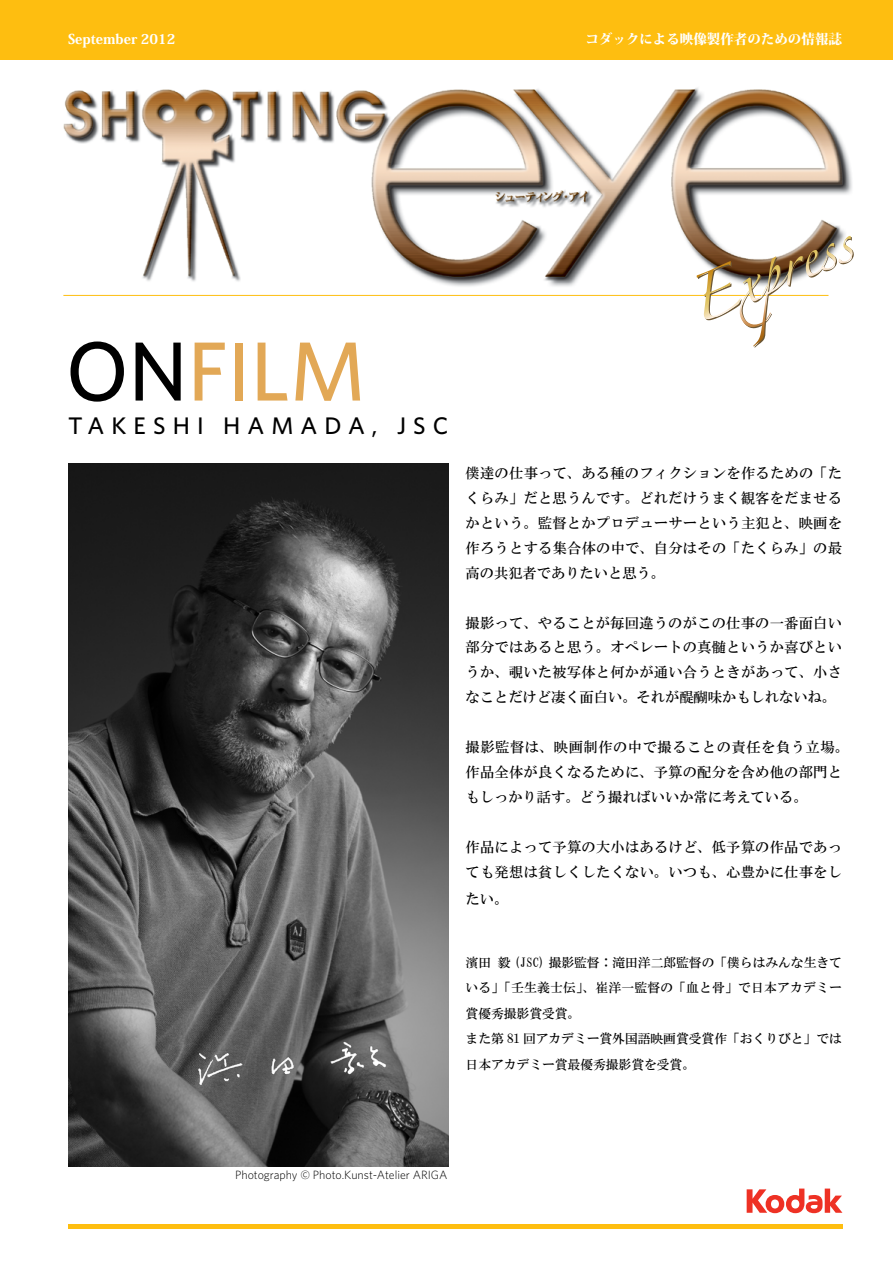
<style>
.page{position:relative;width:893px;height:1263px;background:#fff}
.page>*{position:absolute;margin:0;border:0;box-sizing:border-box;transform-origin:0 0}
.t1{font:500 84px "Whitney K";color:#e2a856}
.t2{font:500 24px "Whitney K";letter-spacing:.29em;color:#000}
.t3{font:14.25px/24.9px "HG Mincho B";letter-spacing:.015em;color:#000;text-align:justify}
.t4{font:800 13.5px "Koz Min Pro";color:#fff}
.t5{font:12.75px/25.7px "HG Mincho B";color:#000}
.t6{font:300 12px "Whitney K";color:#000}
.s1{color:#000}
</style>
<div class="page">
<img style="left:63px;top:88px;width:789px;height:207px">
<hr style="left:63px;top:295px;width:765px;height:1px;background:#febe10">
<svg style="left:698px;top:236px;width:156px;height:112px"></svg>
<div style="left:0;top:0;width:893px;height:60px;background:#febe10"></div>
<div style="left:68px;top:1224px;width:774px;height:5px;background:#febe10"></div>
<svg style="left:747px;top:1188px;width:95px;height:25px"></svg>
<img style="left:68px;top:463px;width:381px;height:703px">
<img style="left:183px;top:1034px;width:214px;height:59px">
<p class="t4" style="left:68px;top:29px;width:109px">September 2012</p>
<p class="t4" style="left:585px;top:29px;width:258px">コダックによる映像製作者のための情報誌</p>
<h1 class="t1" style="left:66px;top:316px;width:301px"><span class="s1">ON</span>FILM</h1>
<h2 class="t2" style="left:68px;top:410px;width:133px">TAKESHI</h2>
<h2 class="t2" style="left:223px;top:410px;width:226px">H AM ADA J, S C</h2>
<p class="t3" style="left:466px;top:460px;width:378px">僕達の仕事って、ある種のフィクションを作るための「たくらみ」だと思うんです。どれだけうまく観客をだませるかという。監督とかプロデューサーという主犯と、映画を作ろうとする集合体の中で、自分はその「たくらみ」の最高の共犯者でありたいと思う。</p>
<p class="t3" style="left:466px;top:610px;width:378px">撮影って、やることが毎回違うのがこの仕事の一番面白い部分ではあると思う。オペレートの真髄というか喜びというか、覗いた被写体と何かが通い合うときがあって、小さなことだけど凄く面白い。それが醍醐味かもしれないね。</p>
<p class="t3" style="left:466px;top:734px;width:385px;text-align:left">撮影監督は、映画制作の中で撮ることの責任を負う立場。作品全体が良くなるために、予算の配分を含め他の部門ともしっかり話す。どう撮ればいいか常に考えている。</p>
<p class="t3" style="left:466px;top:834px;width:378px">作品によって予算の大小はあるけど、低予算の作品であっても発想は貧しくしたくない。いつも、心豊かに仕事をし</p>
<p class="t3" style="left:466px;top:886px;width:44px">たい。</p>
<p class="t5" style="left:498px;top:949px;width:346px">毅 (JSC) 撮影監督：滝田洋二郎監督の「僕らはみんな生きて</p>
<p class="t5" style="left:466px;top:949px;width:378px">濱田<br>いる」「壬生義士伝」、崔洋一監督の「血と骨」で日本アカデミー賞優秀撮影賞受賞。<br>また第 81 回アカデミー賞外国語映画賞受賞作「おくりびと」では日本アカデミー賞最優秀撮影賞を受賞。</p>
<p class="t6" style="left:235px;top:1166px;width:214px">Photography © Photo.Kunst-Atelier ARIGA</p>
</div>
